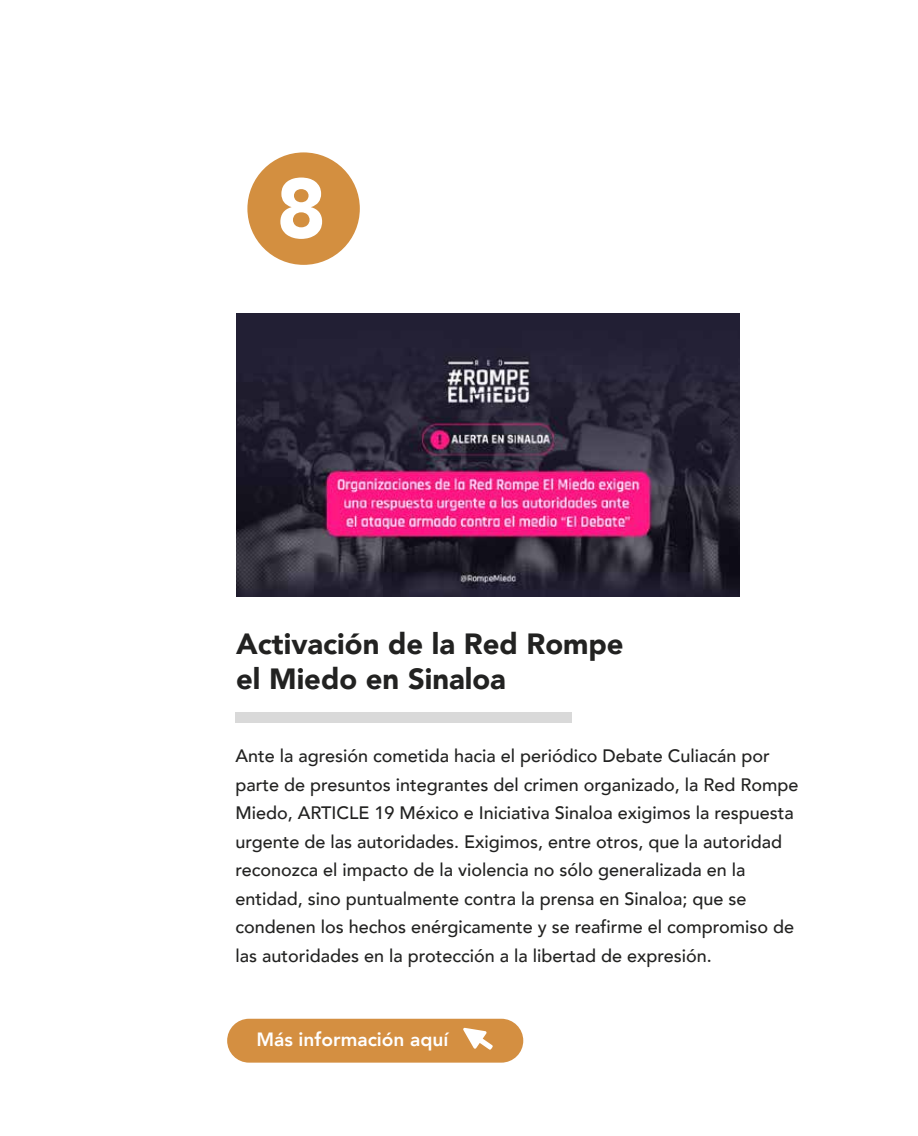
<style>
.page{position:relative;width:918px;height:1136px;background:#fff}
.page>*{position:absolute;margin:0;border:0;box-sizing:border-box;transform-origin:0 0}
.t1{font:900 83.85px "Avenir";color:#fff}
.t2{font:900 29.25px/35px "Avenir";color:#222221}
.t3{font:800 19.2px "Avenir";color:#fff}
.t4{font:500 18px/28.5px "Avenir";color:#222221}
</style>
<div class="page">
<div style="left:227px;top:1019px;width:296px;height:43px;background:#d48f41;border-radius:22px"></div>
<svg style="left:463px;top:1027px;width:30px;height:23px"></svg>
<div style="left:247px;top:152px;width:113px;height:113px;background:#d38f40;border-radius:50%"></div>
<div style="left:235px;top:713px;width:337px;height:10px;background:#d9d9d9"></div>
<img style="left:236px;top:313px;width:503px;height:283px">
<h1 class="t1" style="left:276px;top:137px;width:51px">8</h1>
<h2 class="t2" style="left:236px;top:625px;width:389px">Activación de la Red Rompe el Miedo en Sinaloa</h2>
<p class="t4" style="left:235px;top:741px;width:565px">Ante la agresión cometida hacia el periódico Debate Culiacán por parte de presuntos integrantes del crimen organizado, la Red Rompe Miedo, ARTICLE 19 México e Iniciativa Sinaloa exigimos la respuesta urgente de las autoridades. Exigimos, entre otros, que la autoridad reconozca el impacto de la violencia no sólo generalizada en la entidad, sino puntualmente contra la prensa en Sinaloa; que se condenen los hechos enérgicamente y se reafirme el compromiso de las autoridades en la protección a la libertad de expresión.</p>
<p class="t3" style="left:256px;top:1024px;width:194px">Más información aquí</p>
</div>
